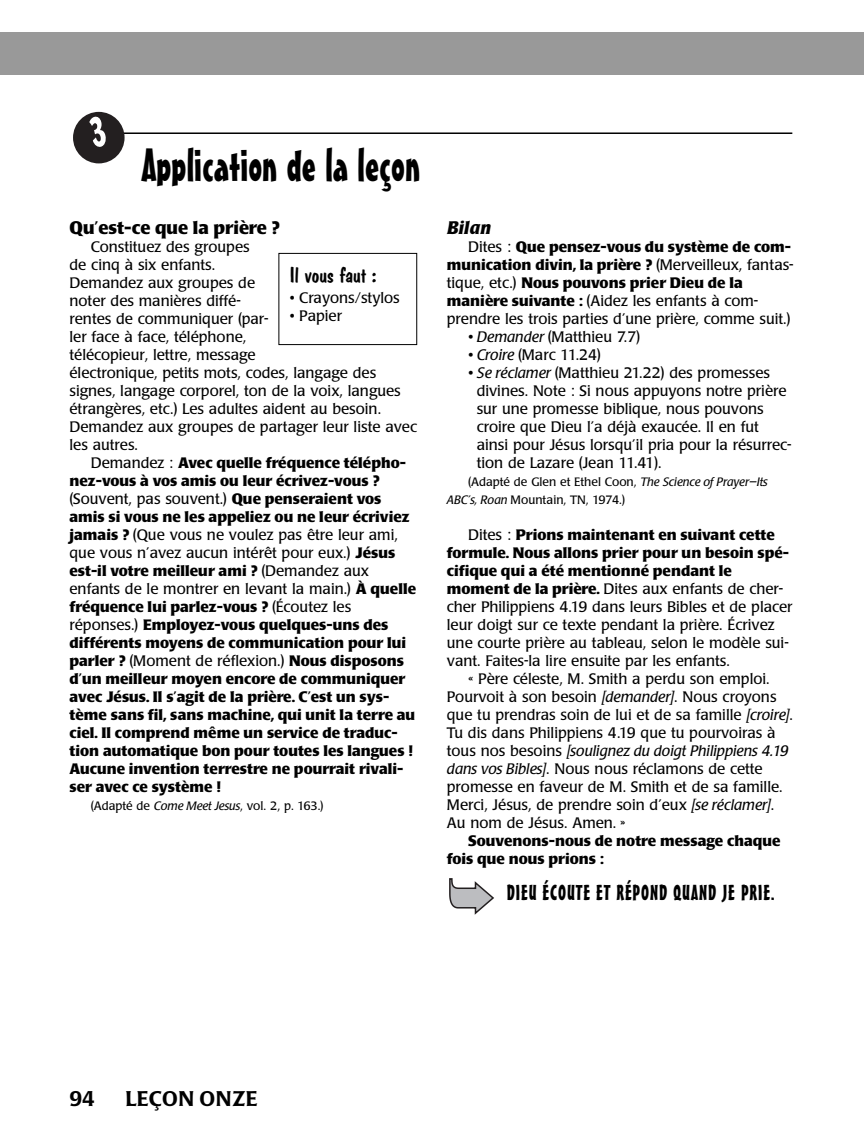
<style>
.page{position:relative;width:864px;height:1148px;background:#fff}
.page>*{position:absolute;margin:0;border:0;box-sizing:border-box;transform-origin:0 0}
.t1{font:45px "Mister Earl BT";color:#000}
.t2{font:21px "Mister Earl BT";letter-spacing:.04em;color:#000}
.t3{font:500 21px "Poppl Laudatio";letter-spacing:.02em;color:#000}
.t4{font:21px "Dom Casual D";color:#000;scale:1.05 1}
.t5{font:700 18px "Poppl Laudatio";color:#000}
.t6{font:italic 700 18px "Poppl Laudatio";color:#000}
.t7{font:15px/18px "Poppl Laudatio";color:#000}
.t8{font:700 15px/18px "Poppl Laudatio";color:#000}
.t9{font:italic 15px "Poppl Laudatio";color:#000}
.t10{font:12px/18px "Poppl Laudatio";color:#000}
.s1{font-weight:400}
.s2{font-style:italic}
.s3{font-weight:700}
.s4{font-style:normal}
</style>
<div class="page">
<div style="left:0;top:32px;width:864px;height:42px;background:#999"></div>
<hr style="left:123px;top:132px;width:669px;height:2px;background:#000">
<svg style="left:449px;top:878px;width:45px;height:36px"></svg>
<div style="left:279px;top:253px;width:138px;height:92px;border:1px solid #000"></div>
<svg style="left:73px;top:112px;width:52px;height:51px"></svg>
<h1 class="t1" style="left:142px;top:148px;width:280px">Application de la leçon</h1>
<p class="t5" style="left:70px;top:221px;width:212px">Qu’est-ce que la prière ?</p>
<p class="t7" style="left:70px;top:239px;width:349px;text-indent:21px">Constituez des groupes<br>de cinq à six enfants.<br>Demandez aux groupes de<br>noter des manières diffé-<br>rentes de communiquer (par-<br>ler face à face, téléphone,<br>télécopieur, lettre, message<br>électronique, petits mots, codes, langage des signes, langage corporel, ton de la voix, langues étrangères, etc.) Les adultes aident au besoin.<br>Demandez aux groupes de partager leur liste avec les autres.</p>
<p class="t8" style="left:70px;top:455px;width:348px;text-indent:21px"><span class="s1">Demandez :</span> Avec quelle fréquence télépho&shy;nez-vous à vos amis ou leur écrivez-vous ? <span class="s1">(Souvent, pas souvent.)</span> Que penseraient vos amis si vous ne les appeliez ou ne leur écriviez jamais ? <span class="s1">(Que vous ne voulez pas être leur ami, que vous n’avez aucun intérêt pour eux.)</span> Jésus est-il votre meilleur ami ? <span class="s1">(Demandez aux enfants de le montrer en levant la main.)</span> À quelle fréquence lui parlez-vous ? <span class="s1">(Écoutez les réponses.)</span> Employez-vous quelques-uns des différents moyens de communication pour lui parler ? <span class="s1">(Moment de réflexion.)</span> Nous disposons d’un meilleur moyen encore de communiquer avec Jésus. Il s’agit de la prière. C’est un sys&shy;tème sans fil, sans machine, qui unit la terre au ciel. Il comprend même un service de traduc&shy;tion automatique bon pour toutes les langues !<br>Aucune invention terrestre ne pourrait rivali&shy;ser avec ce système !</p>
<p class="t10" style="left:91px;top:798px;width:234px">(Adapté de <span class="s2">Come Meet Jesus</span>, vol. 2, p. 163.)</p>
<h2 class="t4" style="left:290px;top:262px;width:84px">Il vous faut :</h2>
<p class="t7" style="left:290px;top:290px;width:112px">• Crayons/stylos</p>
<p class="t7" style="left:290px;top:308px;width:54px">• Papier</p>
<p class="t6" style="left:447px;top:221px;width:46px">Bilan</p>
<p class="t7" style="left:447px;top:239px;width:348px;text-indent:21px">Dites : <span class="s3">Que pensez-vous du système de com&shy;munication divin, la prière ?</span> (Merveilleux, fantas&shy;tique, etc.) <span class="s3">Nous pouvons prier Dieu de la manière suivante :</span> (Aidez les enfants à com&shy;prendre les trois parties d’une prière, comme suit.)</p>
<p class="t7" style="left:468px;top:329px;width:174px"><span class="s2">• Demander</span> (Matthieu 7.7)</p>
<p class="t7" style="left:468px;top:347px;width:134px"><span class="s2">• Croire</span> (Marc 11.24)</p>
<p class="t7" style="left:477px;top:365px;width:316px;text-indent:-9px"><span class="s2">• Se réclamer</span> (Matthieu 21.22) des promesses divines. Note : Si nous appuyons notre prière sur une promesse biblique, nous pouvons croire que Dieu l’a déjà exaucée. Il en fut ainsi pour Jésus lorsqu’il pria pour la résurrec&shy;tion de Lazare (Jean 11.41).</p>
<p class="t10" style="left:447px;top:474px;width:322px;text-indent:21px">(Adapté de Glen et Ethel Coon, <span class="s2">The Science of Prayer—Its<br>ABC’s, Roan</span> Mountain, TN, 1974.)</p>
<p class="t8" style="left:468px;top:527px;width:308px"><span class="s1">Dites :</span> Prions maintenant en suivant cette</p>
<p class="t8" style="left:447px;top:545px;width:344px">formule. Nous allons prier pour un besoin spé-</p>
<p class="t8" style="left:447px;top:563px;width:287px">cifique qui a été mentionné pendant le</p>
<p class="t7" style="left:447px;top:581px;width:338px"><span class="s3">moment de la prière.</span> Dites aux enfants de cher-</p>
<p class="t7" style="left:447px;top:599px;width:347px">cher Philippiens 4.19 dans leurs Bibles et de placer</p>
<p class="t7" style="left:447px;top:617px;width:329px">leur doigt sur ce texte pendant la prière. Écrivez</p>
<p class="t7" style="left:447px;top:635px;width:343px">une courte prière au tableau, selon le modèle sui-</p>
<p class="t7" style="left:447px;top:653px;width:284px">vant. Faites-la lire ensuite par les enfants.</p>
<p class="t7" style="left:468px;top:671px;width:303px">« Père céleste, M. Smith a perdu son emploi.</p>
<p class="t7" style="left:447px;top:689px;width:331px">Pourvoit à son besoin <span class="s2">[demander]</span>. Nous croyons</p>
<p class="t7" style="left:447px;top:707px;width:348px">que tu prendras soin de lui et de sa famille <span class="s2">[croire]</span>.</p>
<p class="t7" style="left:447px;top:725px;width:330px">Tu dis dans Philippiens 4.19 que tu pourvoiras à</p>
<p class="t9" style="left:447px;top:745px;width:343px"><span class="s4">tous nos besoins</span> [soulignez du doigt Philippiens 4.19</p>
<p class="t7" style="left:447px;top:761px;width:317px"><span class="s2">dans vos Bibles]</span>. Nous nous réclamons de cette</p>
<p class="t7" style="left:447px;top:779px;width:337px">promesse en faveur de M. Smith et de sa famille.</p>
<p class="t7" style="left:447px;top:797px;width:329px">Merci, Jésus, de prendre soin d’eux <span class="s2">[se réclamer]</span>.</p>
<p class="t7" style="left:447px;top:815px;width:180px">Au nom de Jésus. Amen. »</p>
<p class="t8" style="left:447px;top:833px;width:335px;text-indent:21px">Souvenons-nous de notre message chaque fois que nous prions :</p>
<h2 class="t2" style="left:507px;top:885px;width:270px">DIEU ÉCOUTE ET RÉPOND QUAND JE PRIE.</h2>
<h2 class="t3" style="left:70px;top:1090px;width:27px">94</h2>
<h2 class="t3" style="left:126px;top:1090px;width:134px">LEÇON ONZE</h2>
</div>
